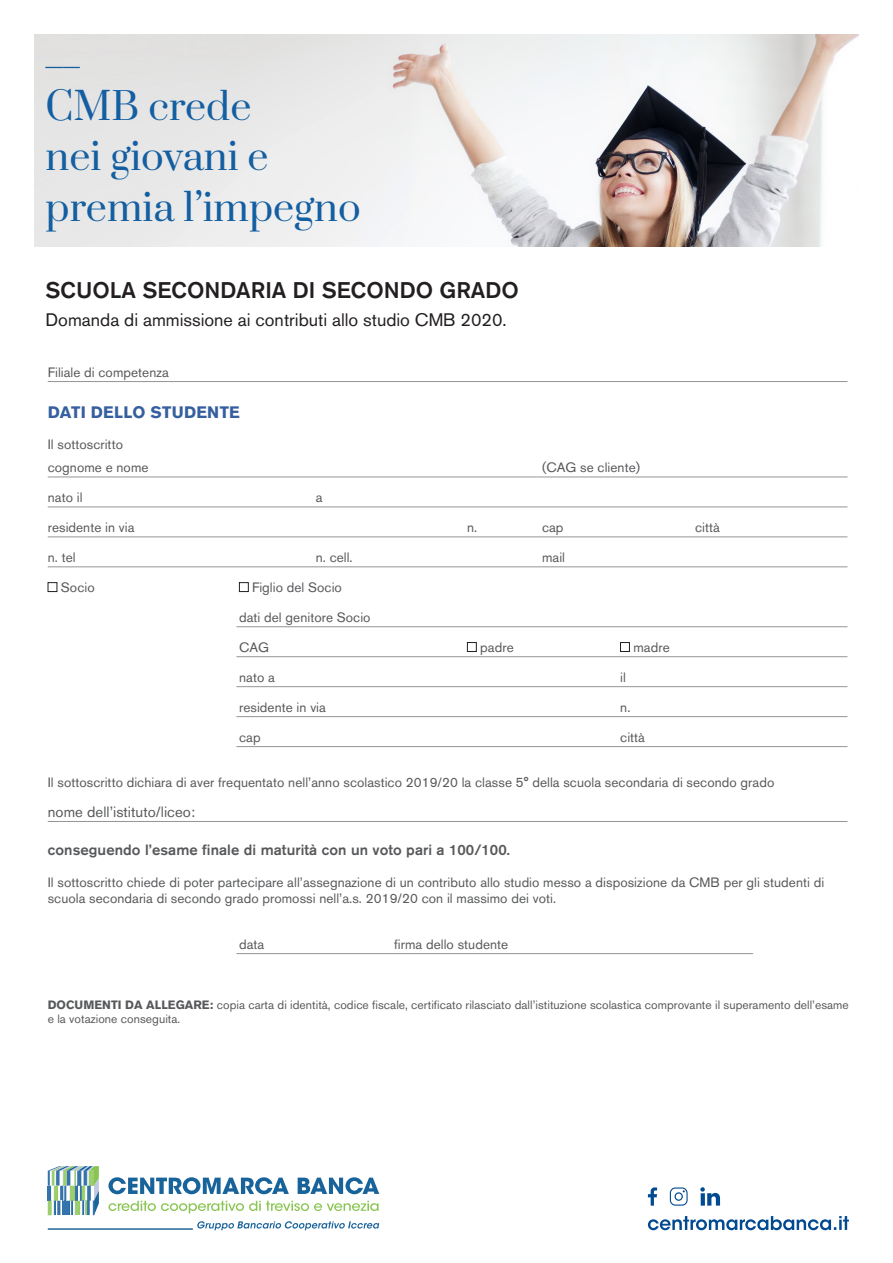
<style>
.page{position:relative;width:893px;height:1263px;background:#fff}
.page>*{position:absolute;margin:0;border:0;box-sizing:border-box;transform-origin:0 0}
.t1{font:37.5px/56.2px "Prata";color:#135fa1}
.t2{font:500 22.5px "Akzidenz Grotesk BQ";color:#231f20}
.t3{font:18px "Akzidenz Grotesk BQ";color:#231f20}
.t4{font:700 16.5px "Akzidenz Grotesk BQ";letter-spacing:.015em;color:#365fa0}
.t5{font:500 14.85px "Akzidenz Grotesk BQ";letter-spacing:.005em;color:#57585a}
.t6{font:14.85px "Akzidenz Grotesk BQ";letter-spacing:.005em;color:#57585a}
.t7{font:13.5px/23.2px "Akzidenz Grotesk BQ";letter-spacing:.005em;color:#57585a}
.t8{font:12px/14.4px "Akzidenz Grotesk BQ";letter-spacing:.005em;color:#57585a}
.s1{font-weight:700}
</style>
<div class="page">
<img style="left:34px;top:34px;width:825px;height:212px">
<svg style="left:197px;top:1221px;width:182px;height:9px"></svg>
<hr style="left:48px;top:1228px;width:145px;height:2px;background:#19639b">
<svg style="left:108px;top:1177px;width:271px;height:17px"></svg>
<svg style="left:48px;top:1166px;width:51px;height:49px"></svg>
<svg style="left:108px;top:1201px;width:271px;height:12px"></svg>
<svg style="left:648px;top:1216px;width:201px;height:14px"></svg>
<svg style="left:648px;top:1187px;width:9px;height:19px"></svg>
<svg style="left:670px;top:1187px;width:18px;height:19px"></svg>
<svg style="left:700px;top:1187px;width:20px;height:19px"></svg>
<hr style="left:48px;top:381px;width:799px;height:1px;background:#939598">
<hr style="left:48px;top:477px;width:799px;height:1px;background:#939598">
<hr style="left:48px;top:507px;width:799px;height:1px;background:#939598">
<hr style="left:48px;top:537px;width:799px;height:1px;background:#939598">
<hr style="left:48px;top:567px;width:799px;height:1px;background:#939598">
<hr style="left:236px;top:626px;width:611px;height:1px;background:#939598">
<hr style="left:236px;top:656px;width:611px;height:1px;background:#939598">
<hr style="left:236px;top:686px;width:611px;height:1px;background:#939598">
<hr style="left:236px;top:716px;width:611px;height:1px;background:#939598">
<hr style="left:236px;top:746px;width:611px;height:1px;background:#939598">
<hr style="left:48px;top:821px;width:799px;height:1px;background:#939598">
<hr style="left:236px;top:953px;width:517px;height:1px;background:#939598">
<div style="left:48px;top:582px;width:9px;height:10px;border:1px solid #231f20"></div>
<div style="left:239px;top:582px;width:10px;height:10px;border:1px solid #231f20"></div>
<div style="left:467px;top:642px;width:10px;height:10px;border:1px solid #231f20"></div>
<div style="left:620px;top:642px;width:10px;height:10px;border:1px solid #231f20"></div>
<h1 class="t1" style="left:46px;top:20px;width:207px">__<br>CMB crede</h1>
<h1 class="t1" style="left:46px;top:130px;width:317px;line-height:50.2px">nei giovani e premia l’impegno</h1>
<h2 class="t2" style="left:46px;top:277px;width:475px">SCUOLA SECONDARIA DI SECONDO GRADO</h2>
<h3 class="t3" style="left:46px;top:309px;width:463px">Domanda di ammissione ai contributi allo studio CMB 2020.</h3>
<p class="t7" style="left:48px;top:360px;width:123px">Filiale di competenza</p>
<p class="t4" style="left:48px;top:402px;width:194px">DATI DELLO STUDENTE</p>
<p class="t7" style="left:48px;top:432px;width:102px">Il sottoscritto cognome e nome</p>
<p class="t7" style="left:542px;top:456px;width:100px">(CAG se cliente)</p>
<p class="t7" style="left:48px;top:485px;width:36px">nato il</p>
<p class="t7" style="left:316px;top:485px;width:8px">a</p>
<p class="t7" style="left:48px;top:515px;width:88px">residente in via</p>
<p class="t7" style="left:467px;top:515px;width:12px">n.</p>
<p class="t7" style="left:542px;top:515px;width:23px">cap</p>
<p class="t7" style="left:695px;top:515px;width:26px">città</p>
<p class="t7" style="left:48px;top:545px;width:29px">n. tel</p>
<p class="t7" style="left:316px;top:545px;width:39px">n. cell.</p>
<p class="t7" style="left:542px;top:545px;width:24px">mail</p>
<p class="t7" style="left:61px;top:575px;width:35px">Socio</p>
<p class="t7" style="left:252px;top:575px;width:91px">Figlio del Socio</p>
<p class="t7" style="left:239px;top:605px;width:133px">dati del genitore Socio</p>
<p class="t7" style="left:239px;top:635px;width:32px">CAG</p>
<p class="t7" style="left:480px;top:635px;width:35px">padre</p>
<p class="t7" style="left:633px;top:635px;width:38px">madre</p>
<p class="t7" style="left:239px;top:665px;width:37px">nato a</p>
<p class="t7" style="left:620px;top:665px;width:7px">il</p>
<p class="t7" style="left:239px;top:695px;width:88px">residente in via</p>
<p class="t7" style="left:620px;top:695px;width:12px">n.</p>
<p class="t7" style="left:239px;top:725px;width:23px">cap</p>
<p class="t7" style="left:620px;top:725px;width:26px">città</p>
<p class="t7" style="left:48px;top:770px;width:728px">Il sottoscritto dichiara di aver frequentato nell’anno scolastico 2019/20 la classe 5° della scuola secondaria di secondo grado</p>
<p class="t6" style="left:48px;top:802px;width:149px">nome dell’istituto/liceo:</p>
<p class="t5" style="left:48px;top:840px;width:464px">conseguendo l’esame finale di maturità con un voto pari a 100/100.</p>
<p class="t7" style="left:48px;top:874px;width:778px;line-height:16.2px">Il sottoscritto chiede di poter partecipare all’assegnazione di un contributo allo studio messo a disposizione da CMB per gli studenti di scuola secondaria di secondo grado promossi nell’a.s. 2019/20 con il massimo dei voti.</p>
<p class="t7" style="left:239px;top:932px;width:27px">data</p>
<p class="t7" style="left:394px;top:932px;width:116px">firma dello studente</p>
<p class="t8" style="left:48px;top:997px;width:803px"><span class="s1">DOCUMENTI DA ALLEGARE:</span> copia carta di identità, codice fiscale, certificato rilasciato dall’istituzione scolastica comprovante il superamento dell’esame e la votazione conseguita.</p>
</div>
